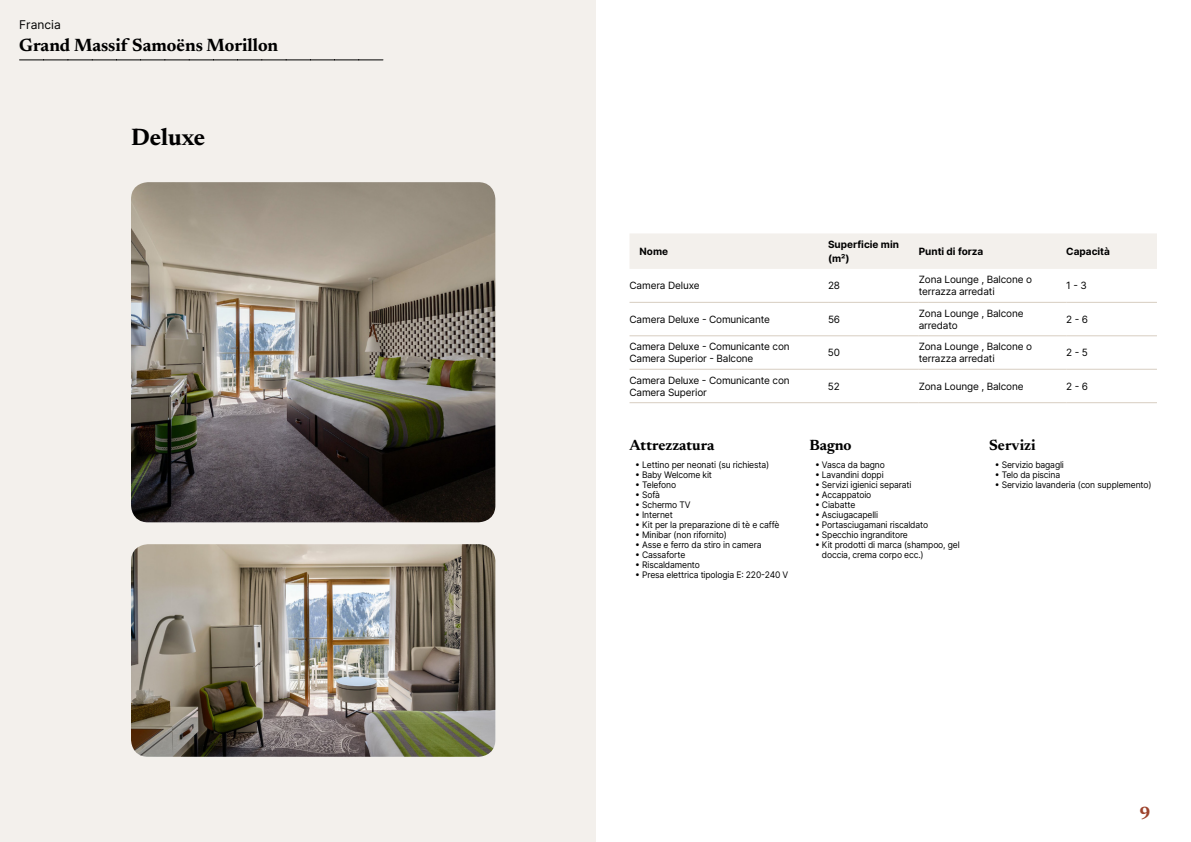
<style>
.page{position:relative;width:1191px;height:842px;background:#fff}
.page>*{position:absolute;margin:0;border:0;box-sizing:border-box;transform-origin:0 0}
.t1{font:700 24px "Newsreader 24 pt";color:#000}
.t2{font:700 18px "Newsreader 24 pt";color:#000}
.t3{font:700 18px "Newsreader 24 pt";color:#9d432c}
.t4{font:700 15px "Newsreader 24 pt";color:#000}
.t5{font:12px "Inter";color:#000}
.t6{font:10px/12px "Inter";letter-spacing:-.015em;color:#000}
.t7{font:700 10px/14px "Inter";color:#000}
.t8{font:9px/10px "Inter";letter-spacing:-.015em;color:#000;scale:.95 1}
</style>
<div class="page">
<div style="left:0;top:0;width:595px;height:842px;background:#f3f0ec"></div>
<img style="left:131px;top:182px;width:364px;height:340px">
<img style="left:131px;top:544px;width:364px;height:213px">
<svg style="left:20px;top:60px;width:363px;height:1px"></svg>
<div style="left:630px;top:233px;width:527px;height:36px;background:#f3f0ec"></div>
<hr style="left:629px;top:302px;width:199px;height:1px;background:#d7cdc1">
<hr style="left:828px;top:302px;width:90px;height:1px;background:#d7cdc1">
<hr style="left:918px;top:302px;width:148px;height:1px;background:#d7cdc1">
<hr style="left:1066px;top:302px;width:91px;height:1px;background:#d7cdc1">
<hr style="left:629px;top:335px;width:199px;height:1px;background:#d7cdc1">
<hr style="left:828px;top:335px;width:90px;height:1px;background:#d7cdc1">
<hr style="left:918px;top:335px;width:148px;height:1px;background:#d7cdc1">
<hr style="left:1066px;top:335px;width:91px;height:1px;background:#d7cdc1">
<hr style="left:629px;top:369px;width:199px;height:1px;background:#d7cdc1">
<hr style="left:828px;top:369px;width:90px;height:1px;background:#d7cdc1">
<hr style="left:918px;top:369px;width:148px;height:1px;background:#d7cdc1">
<hr style="left:1066px;top:369px;width:91px;height:1px;background:#d7cdc1">
<hr style="left:629px;top:402px;width:199px;height:1px;background:#d7cdc1">
<hr style="left:828px;top:402px;width:90px;height:1px;background:#d7cdc1">
<hr style="left:918px;top:402px;width:148px;height:1px;background:#d7cdc1">
<hr style="left:1066px;top:402px;width:91px;height:1px;background:#d7cdc1">
<h3 class="t5" style="left:19px;top:15px;width:43px">Francia</h3>
<h2 class="t2" style="left:19px;top:32px;width:260px">Grand Massif Samoëns Morillon</h2>
<h1 class="t1" style="left:131px;top:120px;width:76px">Deluxe</h1>
<p class="t7" style="left:639px;top:244px;width:30px">Nome</p>
<p class="t7" style="left:828px;top:237px;width:72px">Superficie min (m²)</p>
<p class="t7" style="left:918px;top:244px;width:66px">Punti di forza</p>
<p class="t7" style="left:1066px;top:244px;width:45px">Capacità</p>
<p class="t6" style="left:629px;top:279px;width:71px">Camera Deluxe</p>
<p class="t6" style="left:828px;top:279px;width:14px">28</p>
<p class="t6" style="left:918px;top:273px;width:115px">Zona Lounge , Balcone o terrazza arredati</p>
<p class="t6" style="left:1066px;top:279px;width:22px">1 - 3</p>
<p class="t6" style="left:629px;top:313px;width:142px">Camera Deluxe - Comunicante</p>
<p class="t6" style="left:828px;top:313px;width:14px">56</p>
<p class="t6" style="left:918px;top:307px;width:106px">Zona Lounge , Balcone arredato</p>
<p class="t6" style="left:1066px;top:313px;width:23px">2 - 6</p>
<p class="t6" style="left:629px;top:340px;width:162px">Camera Deluxe - Comunicante con<br>Camera Superior - Balcone</p>
<p class="t6" style="left:828px;top:346px;width:14px">50</p>
<p class="t6" style="left:918px;top:340px;width:115px">Zona Lounge , Balcone o terrazza arredati</p>
<p class="t6" style="left:1066px;top:346px;width:23px">2 - 5</p>
<p class="t6" style="left:629px;top:374px;width:162px">Camera Deluxe - Comunicante con<br>Camera Superior</p>
<p class="t6" style="left:828px;top:380px;width:13px">52</p>
<p class="t6" style="left:918px;top:380px;width:106px">Zona Lounge , Balcone</p>
<p class="t6" style="left:1066px;top:380px;width:23px">2 - 6</p>
<h3 class="t4" style="left:629px;top:434px;width:86px">Attrezzatura</h3>
<p class="t8" style="left:635px;top:460px;width:143px">• Lettino per neonati (su richiesta)</p>
<p class="t8" style="left:635px;top:470px;width:82px">• Baby Welcome kit</p>
<p class="t8" style="left:635px;top:480px;width:45px">• Telefono</p>
<p class="t8" style="left:635px;top:490px;width:28px">• Sofà</p>
<p class="t8" style="left:635px;top:500px;width:60px">• Schermo TV</p>
<p class="t8" style="left:635px;top:510px;width:41px">• Internet</p>
<p class="t8" style="left:635px;top:520px;width:153px">• Kit per la preparazione di tè e caffè</p>
<p class="t8" style="left:635px;top:530px;width:98px">• Minibar (non rifornito)</p>
<p class="t8" style="left:635px;top:540px;width:134px">• Asse e ferro da stiro in camera</p>
<p class="t8" style="left:635px;top:550px;width:54px">• Cassaforte</p>
<p class="t8" style="left:635px;top:560px;width:70px">• Riscaldamento</p>
<p class="t8" style="left:635px;top:570px;width:163px">• Presa elettrica tipologia E: 220-240 V</p>
<h3 class="t4" style="left:809px;top:434px;width:44px">Bagno</h3>
<p class="t8" style="left:815px;top:460px;width:75px">• Vasca da bagno</p>
<p class="t8" style="left:815px;top:470px;width:74px">• Lavandini doppi</p>
<p class="t8" style="left:815px;top:480px;width:103px">• Servizi igienici separati</p>
<p class="t8" style="left:815px;top:490px;width:61px">• Accappatoio</p>
<p class="t8" style="left:815px;top:500px;width:44px">• Ciabatte</p>
<p class="t8" style="left:815px;top:510px;width:68px">• Asciugacapelli</p>
<p class="t8" style="left:815px;top:520px;width:121px">• Portasciugamani riscaldato</p>
<p class="t8" style="left:815px;top:530px;width:99px">• Specchio ingranditore</p>
<p class="t8" style="left:822px;top:540px;width:147px;text-indent:-7px">• Kit prodotti di marca (shampoo, gel doccia, crema corpo ecc.)</p>
<h3 class="t4" style="left:989px;top:434px;width:48px">Servizi</h3>
<p class="t8" style="left:994px;top:460px;width:74px">• Servizio bagagli</p>
<p class="t8" style="left:994px;top:470px;width:70px">• Telo da piscina</p>
<p class="t8" style="left:994px;top:480px;width:166px">• Servizio lavanderia (con supplemento)</p>
<h2 class="t3" style="left:1139px;top:800px;width:13px">9</h2>
</div>
